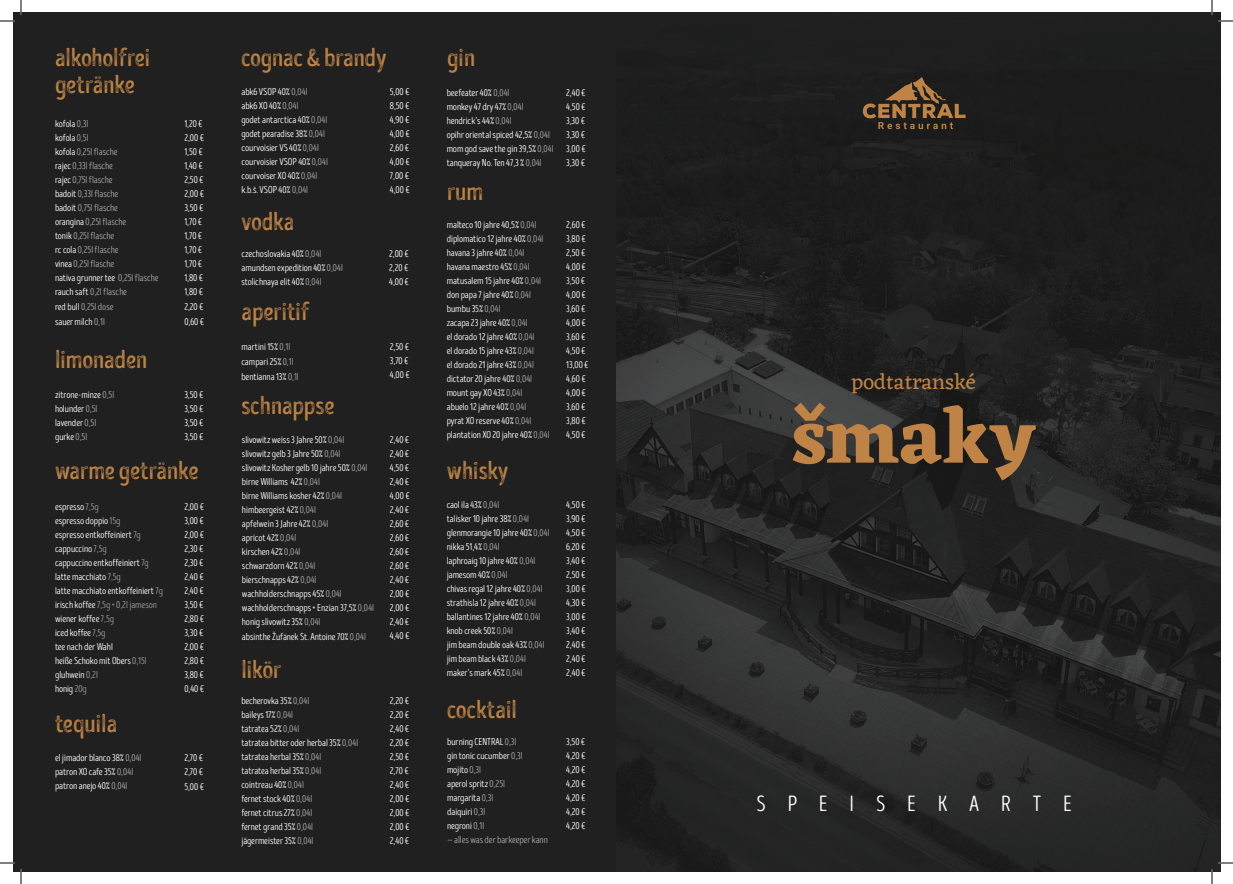
<style>
.page{position:relative;width:1233px;height:884px;background:#fff}
.page>*{position:absolute;margin:0;border:0;box-sizing:border-box;transform-origin:0 0}
.t1{font:700 78px "Eczar";letter-spacing:-.01em;color:#be8345}
.t2{font:26px/27px "Intro Head B G Base";letter-spacing:-.005em;color:#be8345}
.t3{font:22px "Eczar";color:#be8345}
.t4{font:22px "Intro Head RUC Base";letter-spacing:1em;color:#fff}
.t5{font:10px/14px "Intro Head R Base";color:#fff}
.t6{font:10px/14px "Intro Head R Base";color:#a8a9ad}
.s1{color:#fff}
.s2{color:#a8a9ad}
.s3{color:#9b9da0}
</style>
<div class="page">
<div style="left:12px;top:12px;width:1208px;height:859px;background:#1f201f"></div>
<img style="left:616px;top:14px;width:604px;height:857px">
<svg style="left:863px;top:77px;width:102px;height:52px"></svg>
<svg style="left:1218px;top:20px;width:15px;height:2px"></svg>
<svg style="left:1218px;top:862px;width:15px;height:2px"></svg>
<svg style="left:0;top:0;width:22px;height:22px"></svg>
<svg style="left:0;top:862px;width:22px;height:22px"></svg>
<svg style="left:1211px;top:0;width:1px;height:15px"></svg>
<svg style="left:1211px;top:869px;width:1px;height:15px"></svg>
<h2 class="t2" style="left:55px;top:45px;width:97px">alkoholfrei getränke</h2>
<p class="t6" style="left:55px;top:117px;width:105px"><span class="s1">kofola</span> 0,3l<br><span class="s1">kofola</span> 0,5l<br><span class="s1">kofola</span> 0,25l flasche<br><span class="s1">rajec</span> 0,33l flasche<br><span class="s1">rajec</span> 0,75l flasche<br><span class="s1">badoit</span> 0,33l flasche<br><span class="s1">badoit</span> 0,75l flasche<br><span class="s1">orangina</span> 0,25l flasche<br><span class="s1">tonik</span> 0,25l flasche<br><span class="s1">rc cola</span> 0,25l flasche<br><span class="s1">vinea</span> 0,25l flasche<br><span class="s1">nativa grunner tee</span> 0,25l flasche <span class="s1">rauch saft</span> 0,2l flasche</p>
<p class="t5" style="left:55px;top:299px;width:60px;line-height:15px">red bull <span class="s2">0,25l dose </span>sauer milch <span class="s2">0,1l</span></p>
<p class="t5" style="left:184px;top:117px;width:21px">1,20 €<br>2,00 €<br>1,50 €<br>1,40 €<br>2,50 €<br>2,00 €<br>3,50 €<br>1,70 €<br>1,70 €<br>1,70 €<br>1,70 €<br>1,80 €<br>1,80 €</p>
<p class="t5" style="left:184px;top:299px;width:22px;line-height:15px">2,20 €<br>0,60 €</p>
<h2 class="t2" style="left:55px;top:346px;width:94px">limonaden</h2>
<p class="t5" style="left:55px;top:388px;width:61px">zitrone-minze <span class="s2">0,5l </span>holunder <span class="s2">0,5l </span>lavender <span class="s2">0,5l </span>gurke <span class="s2">0,5l</span></p>
<p class="t5" style="left:184px;top:388px;width:21px;text-align:justify">3,50 € 3,50 € 3,50 € 3,50 €</p>
<h2 class="t2" style="left:55px;top:457px;width:145px">warme getränke</h2>
<p class="t5" style="left:55px;top:499px;width:109px">espresso <span class="s3">7,5g<br></span>espresso doppio <span class="s3">15g<br></span>espresso entkoffeiniert <span class="s3">7g </span>cappuccino <span class="s3">7,5g<br></span>cappuccino entkoffeiniert <span class="s3">7g </span>latte macchiato <span class="s3">7,5g<br></span>latte macchiato entkoffeiniert <span class="s3">7g </span>irisch koffee <span class="s3">7,5g + 0,2l jameson </span>wiener koffee <span class="s3">7,5g<br></span>iced koffee <span class="s3">7,5g<br></span>tee nach der Wahl<br>heiße Schoko mit Obers <span class="s3">0,15l </span>gluhwein <span class="s3">0,2l<br></span>honig <span class="s3">20g</span></p>
<p class="t5" style="left:184px;top:499px;width:22px;text-align:justify">2,00 € 3,00 € 2,00 € 2,30 € 2,30 € 2,40 € 2,40 € 3,50 € 2,80 € 3,30 € 2,00 € 2,80 € 3,80 € 0,40 €</p>
<h2 class="t2" style="left:55px;top:710px;width:64px">tequila</h2>
<p class="t5" style="left:55px;top:751px;width:88px">el jimador blanco 38% <span class="s2">0,04l </span>patron XO cafe 35% <span class="s2">0,04l </span>patron anejo 40% <span class="s2">0,04l</span></p>
<p class="t5" style="left:184px;top:751px;width:21px">2,70 €<br>2,70 €</p>
<p class="t5" style="left:184px;top:780px;width:21px">5,00 €</p>
<h2 class="t2" style="left:241px;top:45px;width:147px">cognac &amp; brandy</h2>
<p class="t5" style="left:241px;top:85px;width:88px">abk6 VSOP 40% <span class="s2">0,04l<br></span>abk6 XO 40% <span class="s2">0,04l<br></span>godet antarctica 40% <span class="s2">0,04l </span>godet pearadise 38% <span class="s2">0,04l </span>courvoisier VS 40% <span class="s2">0,04l </span>courvoisier VSOP 40% <span class="s2">0,04l </span>courvoiser XO 40% <span class="s2">0,04l </span>k.b.š. VSOP 40% <span class="s2">0,04l</span></p>
<p class="t5" style="left:390px;top:85px;width:22px;text-align:justify">5,00 € 8,50 € 4,90 € 4,00 € 2,60 € 4,00 € 7,00 € 4,00 €</p>
<h2 class="t2" style="left:241px;top:208px;width:54px">vodka</h2>
<p class="t5" style="left:241px;top:247px;width:103px">czechoslovakia 40% <span class="s2">0,04l </span>amundsen expedition 40% <span class="s2">0,04l </span>stolichnaya elit 40% <span class="s2">0,04l</span></p>
<p class="t5" style="left:389px;top:247px;width:22px;text-align:justify">2,00 € 2,20 € 4,00 €</p>
<h2 class="t2" style="left:241px;top:298px;width:70px">aperitif</h2>
<p class="t5" style="left:241px;top:339px;width:59px;line-height:15px">martini 15% <span class="s2">0,1l </span>campari 25% <span class="s2">0,1l </span>bentianna 13% <span class="s2">0,1l</span></p>
<p class="t5" style="left:390px;top:340px;width:22px;text-align:justify">2,50 € 3,70 € 4,00 €</p>
<h2 class="t2" style="left:241px;top:392px;width:95px">schnappse</h2>
<p class="t5" style="left:242px;top:433px;width:134px">slivowitz weiss 3 Jahre 50% <span class="s2">0,04l </span>slivowitz gelb 3 Jahre 50% <span class="s2">0,04l<br></span>slivowitz Kosher gelb 10 jahre 50% <span class="s2">0,04l </span>birne Williams 42% <span class="s2">0,04l<br></span>birne Williams kosher 42% <span class="s2">0,04l </span>himbeergeist 42% <span class="s2">0,04l<br></span>apfelwein 3 Jahre 42% <span class="s2">0,04l<br></span>apricot 42% <span class="s2">0,04l<br></span>kirschen 42% <span class="s2">0,04l<br></span>schwarzdorn 42% <span class="s2">0,04l<br></span>bierschnapps 42% <span class="s2">0,04l </span>wachholderschnapps45% <span class="s2">0,04l </span>wachholderschnapps + Enzian 37,5% <span class="s2">0,04l </span>honig slivowitz 35% <span class="s2">0,04l</span></p>
<p class="t5" style="left:242px;top:630px;width:126px">absinthe Žufánek St. Antoine 70% <span class="s2">0,04l</span></p>
<p class="t5" style="left:390px;top:433px;width:22px;text-align:justify">2,40 € 2,40 € 4,50 € 2,40 € 4,00 € 2,40 € 2,60 € 2,60 € 2,60 € 2,60 € 2,40 € 2,00 € 2,00 € 2,40 € 4,40 €</p>
<h2 class="t2" style="left:241px;top:656px;width:41px">likör</h2>
<p class="t5" style="left:241px;top:694px;width:118px">becherovka 35% <span class="s2">0,04l<br></span>baileys 17% <span class="s2">0,04l<br></span>tatratea 52% <span class="s2">0,04l<br></span>tatratea bitter oder herbal 35% <span class="s2">0,04l </span>tatratea herbal 35% <span class="s2">0,04l<br></span>tatratea herbal 35% <span class="s2">0,04l<br></span>cointreau 40% <span class="s2">0,04l<br></span>fernet stock 40% <span class="s2">0,04l<br></span>fernet citrus 27% <span class="s2">0,04l<br></span>fernet grand 35% <span class="s2">0,04l<br></span>jägermeister 35% <span class="s2">0,04l</span></p>
<p class="t5" style="left:390px;top:694px;width:21px;text-align:justify">2,20 € 2,20 € 2,40 € 2,20 € 2,50 € 2,70 € 2,40 € 2,00 € 2,00 € 2,00 € 2,40 €</p>
<h2 class="t2" style="left:447px;top:45px;width:30px">gin</h2>
<p class="t5" style="left:447px;top:86px;width:108px">beefeater 40% <span class="s2">0,04l<br></span>monkey 47 dry 47% <span class="s2">0,04l </span>hendrick’s 44% <span class="s2">0,04l<br></span>opihr oriental spiced 42,5% <span class="s2">0,04l </span>mom god save the gin 39,5% <span class="s2">0,04l </span>tanqueray No. Ten 47,3 % <span class="s2">0,04l</span></p>
<p class="t5" style="left:566px;top:86px;width:21px;text-align:justify">2,40 € 4,50 € 3,30 € 3,30 € 3,00 € 3,30 €</p>
<h2 class="t2" style="left:447px;top:178px;width:38px">rum</h2>
<p class="t5" style="left:447px;top:218px;width:104px">malteco 10 jahre 40,5% <span class="s2">0,04l </span>diplomatico 12 jahre 40% <span class="s2">0,04l </span>havana 3 jahre 40% <span class="s2">0,04l </span>havana maestro 45% <span class="s2">0,04l </span>matusalem 15 jahre 40% <span class="s2">0,04l </span>don papa 7 jahre 40% <span class="s2">0,04l </span>bumbu 35% <span class="s2">0,04l<br></span>zacapa 23 jahre 40% <span class="s2">0,04l<br></span>el dorado 12 jahre 40% <span class="s2">0,04l<br></span>el dorado 15 jahre 43% <span class="s2">0,04l<br></span>el dorado 21 jahre 43% <span class="s2">0,04l </span>dictator 20 jahre 40% <span class="s2">0,04l </span>mount gay XO 43% <span class="s2">0,04l<br></span>abuelo 12 jahre 40% <span class="s2">0,04l<br></span>pyrat XO reserve 40% <span class="s2">0,04l </span>plantation XO 20 jahre 40% <span class="s2">0,04l</span></p>
<p class="t5" style="left:566px;top:218px;width:24px">2,60 €<br>3,80 €<br>2,50 €<br>4,00 €<br>3,50 €<br>4,00 €<br>3,60 €<br>4,00 €<br>3,60 €<br>4,50 €<br>13,00 €<br>4,60 €<br>4,00 €<br>3,60 €<br>3,80 €<br>4,50 €</p>
<h2 class="t2" style="left:447px;top:457px;width:63px">whisky</h2>
<p class="t5" style="left:447px;top:498px;width:104px">caol ila 43% <span class="s2">0,04l<br></span>talisker 10 jahre 38% <span class="s2">0,04l </span>glenmorangie 10 jahre 40% <span class="s2">0,04l </span>nikka 51,4% <span class="s2">0,04l<br></span>laphroaig 10 jahre 40% <span class="s2">0,04l </span>jamesom 40% <span class="s2">0,04l<br></span>chivas regal 12 jahre 40% <span class="s2">0,04l </span>strathisla 12 jahre 40% <span class="s2">0,04l </span>ballantines 12 jahre 40% <span class="s2">0,04l </span>knob creek 50% <span class="s2">0,04l<br></span>jim beam double oak 43% <span class="s2">0,04l </span>jim beam black 43% <span class="s2">0,04l </span>maker’s mark 45% <span class="s2">0,04l</span></p>
<p class="t5" style="left:566px;top:498px;width:21px;text-align:justify">4,50 € 3,90 € 4,50 € 6,20 € 3,40 € 2,50 € 3,00 € 4,30 € 3,00 € 3,40 € 2,40 € 2,40 € 2,40 €</p>
<h2 class="t2" style="left:447px;top:696px;width:71px">cocktail</h2>
<p class="t5" style="left:447px;top:735px;width:77px">burning CENTRAL <span class="s2">0,3l </span>gin tonic cucumber <span class="s2">0,3l </span>mojito <span class="s2">0,3l<br></span>aperol spritz <span class="s2">0,25l </span>margarita <span class="s2">0,3l<br></span>daiquiri <span class="s2">0,3l<br></span>negroni <span class="s2">0,1l</span></p>
<p class="t5" style="left:566px;top:735px;width:21px;text-align:justify">3,50 € 4,20 € 4,20 € 4,20 € 4,20 € 4,20 € 4,20 €</p>
<p class="t6" style="left:447px;top:833px;width:102px">— alles was der barkeeper kann</p>
<h3 class="t3" style="left:851px;top:366px;width:126px">podtatranské</h3>
<h1 class="t1" style="left:791px;top:390px;width:246px">šmaky</h1>
<h3 class="t4" style="left:756px;top:792px;width:317px">SPEISEKARTE</h3>
</div>
